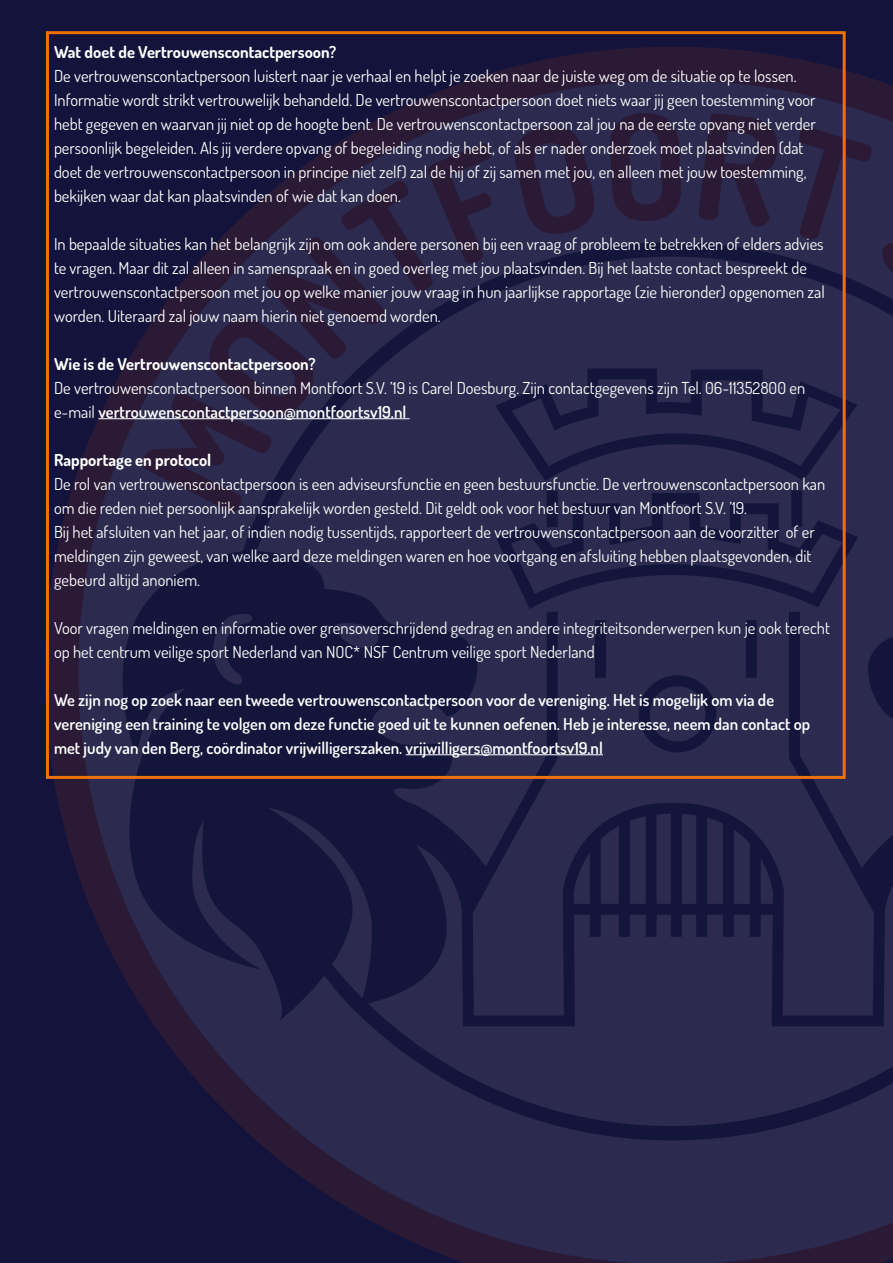
<style>
.page{position:relative;width:893px;height:1263px;background:#fff}
.page>*{position:absolute;margin:0;border:0;box-sizing:border-box;transform-origin:0 0}
.t1{font:16.5px/24px "Dosis";color:#fff}
.t2{font:600 16.5px/24px "Dosis";color:#fff}
.t3{font:700 16.5px "Dosis";color:#fff}
.s1{font-weight:600}
</style>
<div class="page">
<img style="left:0;top:0;width:893px;height:1263px">
<div style="left:46px;top:31px;width:800px;height:748px;border:3px solid #ee7203"></div>
<hr style="left:98px;top:418px;width:312px;height:1px;background:#fff">
<hr style="left:406px;top:754px;width:197px;height:1px;background:#fff">
<p class="t3" style="left:54px;top:41px;width:284px">Wat doet de Vertrouwenscontactpersoon?</p>
<p class="t1" style="left:54px;top:63px;width:763px">De vertrouwenscontactpersoon luistert naar je verhaal en helpt je zoeken naar de juiste weg om de situatie op te lossen.<br>Informatie wordt strikt vertrouwelijk behandeld. De vertrouwenscontactpersoon doet niets waar jij geen toestemming voor hebt gegeven en waarvan jij niet op de hoogte bent. De vertrouwenscontactpersoon zal jou na de eerste opvang niet verder persoonlijk begeleiden. Als jij verdere opvang of begeleiding nodig hebt, of als er nader onderzoek moet plaatsvinden (dat doet de vertrouwenscontactpersoon in principe niet zelf) zal de hij of zij samen met jou, en alleen met jouw toestemming, bekijken waar dat kan plaatsvinden of wie dat kan doen.</p>
<p class="t1" style="left:54px;top:231px;width:772px">In bepaalde situaties kan het belangrijk zijn om ook andere personen bij een vraag of probleem te betrekken of elders advies te vragen. Maar dit zal alleen in samenspraak en in goed overleg met jou plaatsvinden. Bij het laatste contact bespreekt de vertrouwenscontactpersoon met jou op welke manier jouw vraag in hun jaarlijkse rapportage (zie hieronder) opgenomen zal worden. Uiteraard zal jouw naam hierin niet genoemd worden.</p>
<p class="t3" style="left:54px;top:353px;width:263px">Wie is de Vertrouwenscontactpersoon?</p>
<p class="t1" style="left:54px;top:375px;width:753px">De vertrouwenscontactpersoon binnen Montfoort S.V. ’19 is Carel Doesburg. Zijn contactgegevens zijn Tel. 06-11352800 en e-mail <span class="s1">vertrouwenscontactpersoon@montfoortsv19.nl</span></p>
<p class="t3" style="left:54px;top:449px;width:159px">Rapportage en protocol</p>
<p class="t1" style="left:54px;top:471px;width:773px">De rol van vertrouwenscontactpersoon is een adviseursfunctie en geen bestuursfunctie. De vertrouwenscontactpersoon kan om die reden niet persoonlijk aansprakelijk worden gesteld. Dit geldt ook voor het bestuur van Montfoort S.V. ’19.<br>Bij het afsluiten van het jaar, of indien nodig tussentijds, rapporteert de vertrouwenscontactpersoon aan de voorzitter of er meldingen zijn geweest, van welke aard deze meldingen waren en hoe voortgang en afsluiting hebben plaatsgevonden, dit gebeurd altijd anoniem.</p>
<p class="t1" style="left:54px;top:615px;width:777px">Voor vragen meldingen en informatie over grensoverschrijdend gedrag en andere integriteitsonderwerpen kun je ook terecht op het centrum veilige sport Nederland van NOC* NSF Centrum veilige sport Nederland</p>
<p class="t2" style="left:54px;top:688px;width:758px">We zijn nog op zoek naar een tweede vertrouwenscontactpersoon voor de vereniging. Het is mogelijk om via de vereniging een training te volgen om deze functie goed uit te kunnen oefenen. Heb je interesse, neem dan contact op met judy van den Berg, coördinator vrijwilligerszaken. vrijwilligers@montfoortsv19.nl</p>
</div>
